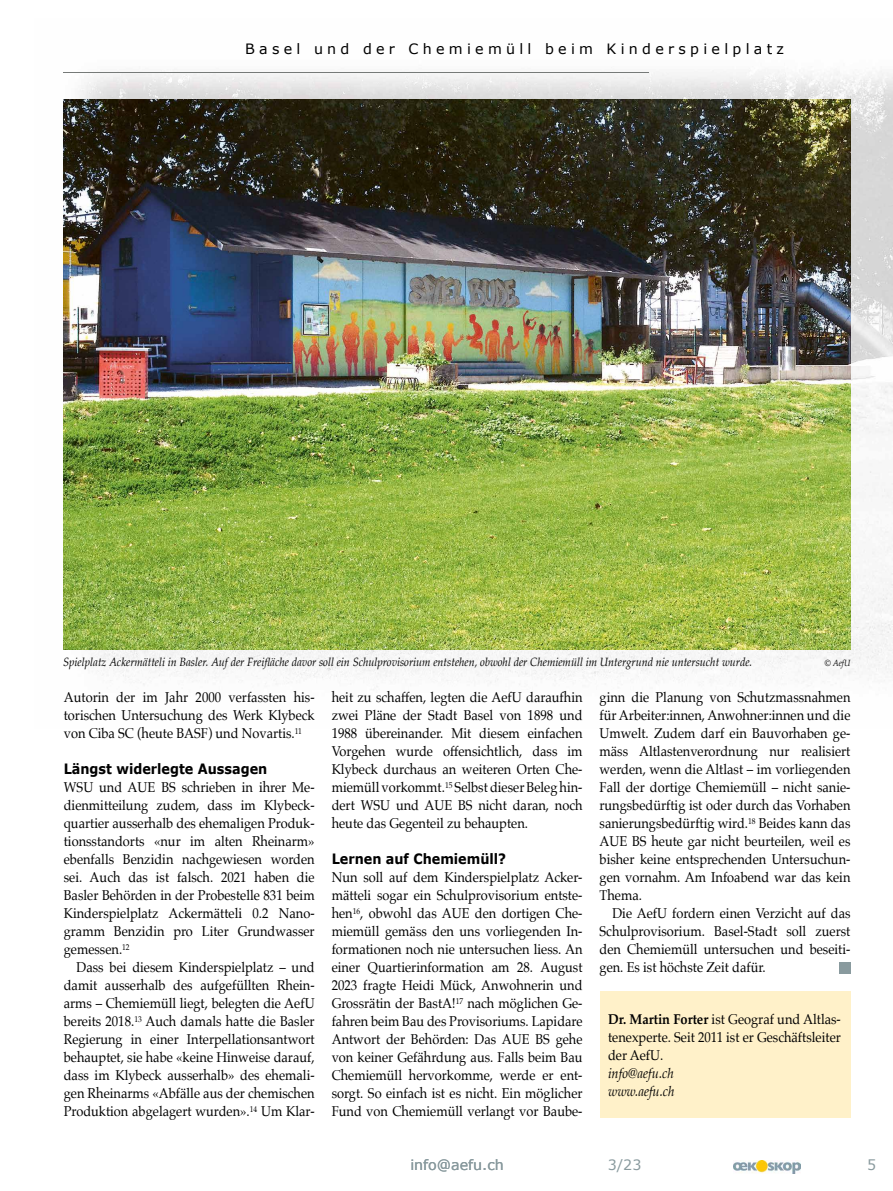
<style>
.page{position:relative;width:893px;height:1191px;background:#fff}
.page>*{position:absolute;margin:0;border:0;box-sizing:border-box;transform-origin:0 0}
.t1{font:14.25px/18px "Palatino";color:#000;text-align:justify;scale:.9 1}
.t2{font:700 14.25px "Verdana";color:#000;scale:.9 1}
.t3{font:14.25px "Verdana";letter-spacing:.3em;color:#000}
.t4{font:italic 14.25px/18px "Palatino";color:#000;scale:.9 1}
.t5{font:14.25px "Verdana";color:#899a9e}
.t6{font:italic 12px "Palatino";color:#000;scale:.9 1}
.t7{font:italic 9px "Palatino";color:#000;scale:.9 1}
.s1{font-weight:700}
</style>
<div class="page">
<img style="left:733px;top:1160px;width:67px;height:13px">
<img style="left:63px;top:70px;width:830px;height:620px">
<hr style="left:63px;top:72px;width:586px;height:1px;background:#767a78">
<div style="left:600px;top:991px;width:250px;height:126px;background:#fff1c9"></div>
<div style="left:839px;top:962px;width:11px;height:11px;background:#899a9e"></div>
<img style="left:63px;top:99px;width:787px;height:550px">
<p class="t3" style="left:245px;top:40px;width:540px">Basel und der Chemiemüll beim Kinderspielplatz</p>
<p class="t6" style="left:63px;top:652px;width:767px">Spielplatz Ackermätteli in Basler. Auf der Freifläche davor soll ein Schulprovisorium entstehen, obwohl der Chemiemüll im Untergrund nie untersucht wurde.</p>
<p class="t7" style="left:825px;top:655px;width:30px">© AefU</p>
<p class="t1" style="left:64px;top:688px;width:280px">Autorin der im Jahr 2000 verfassten his&shy;torischen Untersuchung des Werk Klybeck von Ciba SC (heute BASF) und Novartis.<sup>11</sup></p>
<p class="t2" style="left:64px;top:759px;width:228px">Längst widerlegte Aussagen</p>
<p class="t1" style="left:64px;top:778px;width:280px">WSU und AUE BS schrieben in ihrer Me&shy;dien mitteilung zudem, dass im Klybeck&shy;quartier ausserhalb des ehemaligen Produk&shy;tionsstandorts «nur im alten Rheinarm» ebenfalls Benzidin nachgewiesen worden sei. Auch das ist falsch. 2021 haben die Basler Behörden in der Probestelle 831 beim Kinderspielplatz Ackermätteli 0.2 Nano&shy;gramm Benzidin pro Liter Grundwasser gemessen.<sup>12</sup></p>
<p class="t1" style="left:64px;top:958px;width:280px;text-indent:13px">Dass bei diesem Kinderspielplatz – und damit ausserhalb des aufgefüllten Rhein&shy;arms – Chemiemüll liegt, belegten die AefU bereits 2018.<sup>13</sup> Auch damals hatte die Basler Regierung in einer Interpellationsantwort behauptet, sie habe «keine Hinweise darauf, dass im Klybeck ausserhalb» des ehemali&shy;gen Rheinarms «Abfälle aus der chemischen Produktion abgelagert wurden».<sup>14</sup> Um Klar-</p>
<p class="t1" style="left:332px;top:688px;width:280px">heit zu schaffen, legten die AefU daraufhin zwei Pläne der Stadt Basel von 1898 und 1988 übereinander. Mit diesem einfachen Vorgehen wurde offensichtlich, dass im Klybeck durchaus an weiteren Orten Che&shy;miemüll vorkommt.<sup>15</sup> Selbst dieser Beleg hin - dert WSU und AUE BS nicht daran, noch heute das Gegenteil zu behaupten.</p>
<p class="t2" style="left:332px;top:849px;width:195px">Lernen auf Chemiemüll?</p>
<p class="t1" style="left:332px;top:868px;width:280px">Nun soll auf dem Kinderspielplatz Acker&shy;mätteli sogar ein Schulprovisorium ent ste - hen<sup>16</sup>, obwohl das AUE den dortigen Che&shy;miemüll gemäss den uns vorliegenden In&shy;formationen noch nie untersuchen liess. An einer Quartierinformation am 28. August 2023 fragte Heidi Mück, Anwohnerin und Grossrätin der BastA!<sup>17</sup> nach möglichen Ge&shy;fahren beim Bau des Provisoriums. Lapidare Antwort der Behörden: Das AUE BS gehe von keiner Gefährdung aus. Falls beim Bau Chemiemüll hervorkomme, werde er ent&shy;sorgt. So einfach ist es nicht. Ein möglicher Fund von Chemiemüll verlangt vor Baube-</p>
<p class="t1" style="left:600px;top:688px;width:280px">ginn die Planung von Schutzmassnahmen für Arbeiter:innen, Anwohner:innen und die Umwelt. Zudem darf ein Bauvorhaben ge&shy;mäss Altlastenverordnung nur realisiert werden, wenn die Altlast – im vorliegenden Fall der dortige Chemiemüll – nicht sanie&shy;rungsbedürftig ist oder durch das Vorhaben sanierungsbedürftig wird.<sup>18</sup> Beides kann das AUE BS heute gar nicht beurteilen, weil es bisher keine entsprechenden Untersuchun&shy;gen vornahm. Am Infoabend war das kein Thema.</p>
<p class="t1" style="left:600px;top:904px;width:280px;text-indent:13px">Die AefU fordern einen Verzicht auf das Schulprovisorium. Basel-Stadt soll zuerst den Chemiemüll untersuchen und beseiti&shy;gen. Es ist höchste Zeit dafür.</p>
<p class="t1" style="left:608px;top:1010px;width:260px"><span class="s1">Dr. Martin Forter</span> ist Geograf und Altlas&shy;tenexperte. Seit 2011 ist er Geschäftsleiter der AefU.</p>
<p class="t4" style="left:608px;top:1064px;width:75px">info@aefu.ch www.aefu.ch</p>
<p class="t5" style="left:410px;top:1156px;width:95px">info@aefu.ch</p>
<p class="t5" style="left:608px;top:1156px;width:35px">3/23</p>
<p class="t5" style="left:867px;top:1156px;width:11px">5</p>
</div>
